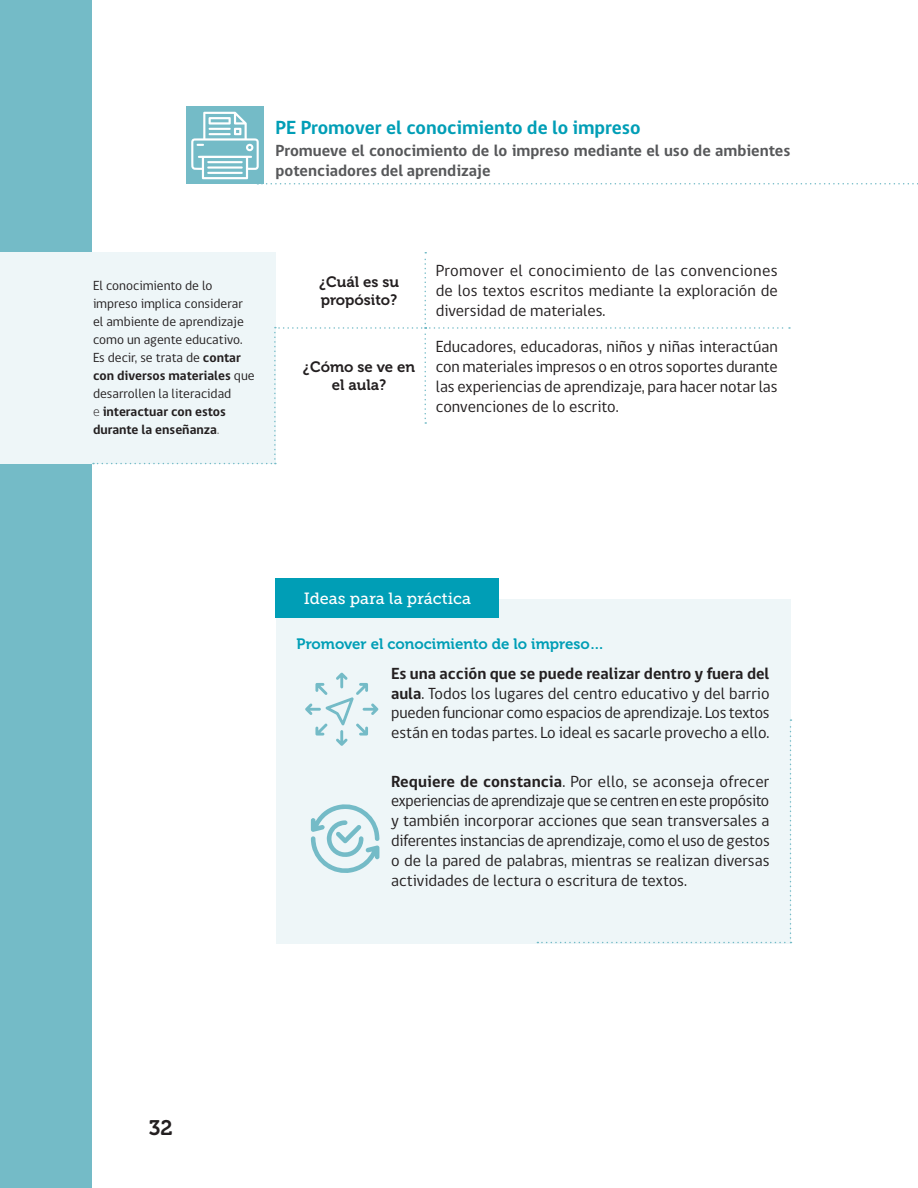
<style>
.page{position:relative;width:918px;height:1188px;background:#fff}
.page>*{position:absolute;margin:0;border:0;box-sizing:border-box;transform-origin:0 0}
.t1{font:21px "Museo 700";color:#231f20}
.texto{font:700 19.5px "gob CL";color:#009eb6}
.titulo_1{font:16.5px/19.8px "gob CL";color:#231f20;text-align:justify}
.texto-2{font:700 16.5px/19.5px "gob CL";color:#57585a}
.T2{font:16.2px "Museo Slab 500";color:#fff}
.titulo_1-2{font:15px/18px "Museo 700";color:#231f20}
.titulo_1-3{font:15px "Museo 700";color:#009eb6}
.titulo_1-4{font:13.5px/18px "gob CL";color:#231f20}
.s1{font-weight:700}
.s2{font-weight:300}
</style>
<div class="page">
<div style="left:0;top:0;width:92px;height:1188px;background:#74bbc7"></div>
<div style="left:276px;top:599px;width:514px;height:344px;background:#eef6f8"></div>
<svg style="left:537px;top:719px;width:254px;height:224px"></svg>
<div style="left:276px;top:578px;width:223px;height:39px;background:#009eb6"></div>
<div style="left:186px;top:106px;width:78px;height:78px;background:#74bbc7"></div>
<svg style="left:191px;top:112px;width:727px;height:73px"></svg>
<svg style="left:305px;top:672px;width:74px;height:74px"></svg>
<svg style="left:311px;top:804px;width:69px;height:69px"></svg>
<div style="left:0;top:252px;width:276px;height:212px;background:#eef6f8"></div>
<svg style="left:93px;top:252px;width:697px;height:212px"></svg>
<p class="texto" style="left:276px;top:114px;width:367px">PE Promover el conocimiento de lo impreso</p>
<p class="texto-2" style="left:276px;top:141px;width:516px">Promueve el conocimiento de lo impreso mediante el uso de ambientes potenciadores del aprendizaje</p>
<p class="titulo_1-4" style="left:93px;top:277px;width:163px">El conocimiento de lo impreso implica considerar el ambiente de aprendizaje como un agente educativo.<br>Es decir, se trata de <span class="s1">contar con diversos materiales</span> que desarrollen la literacidad<br><span class="s2">e</span> <span class="s1">interactuar con estos durante la enseñanza</span><span class="s2">.</span></p>
<p class="titulo_1-2" style="left:319px;top:273px;width:82px">¿Cuál es su propósito?</p>
<p class="titulo_1" style="left:436px;top:261px;width:344px">Promover el conocimiento de las convenciones de los textos escritos mediante la exploración de diversidad de materiales.</p>
<p class="titulo_1-2" style="left:303px;top:359px;width:114px;text-align:center">¿Cómo se ve en el aula?</p>
<p class="titulo_1" style="left:436px;top:337px;width:344px">Educadores, educadoras, niños y niñas interactúan con materiales impresos o en otros soportes durante las experiencias de aprendizaje, para hacer notar las convenciones de lo escrito.</p>
<p class="T2" style="left:304px;top:589px;width:169px">Ideas para la práctica</p>
<p class="titulo_1-3" style="left:297px;top:635px;width:309px">Promover el conocimiento de lo impreso…</p>
<p class="titulo_1" style="left:391px;top:664px;width:380px"><span class="s1">Es una acción que se puede realizar dentro y fuera del aula</span>. Todos los lugares del centro educativo y del barrio pueden funcionar como espacios de aprendizaje. Los textos están en todas partes. Lo ideal es sacarle provecho a ello.</p>
<p class="titulo_1" style="left:391px;top:772px;width:380px"><span class="s1">Requiere de constancia</span>. Por ello, se aconseja ofrecer experiencias de aprendizaje que se centren en este propósito y también incorporar acciones que sean transversales a diferentes instancias de aprendizaje, como el uso de gestos o de la pared de palabras, mientras se realizan diversas actividades de lectura o escritura de textos.</p>
<p class="t1" style="left:149px;top:1116px;width:25px">32</p>
</div>
